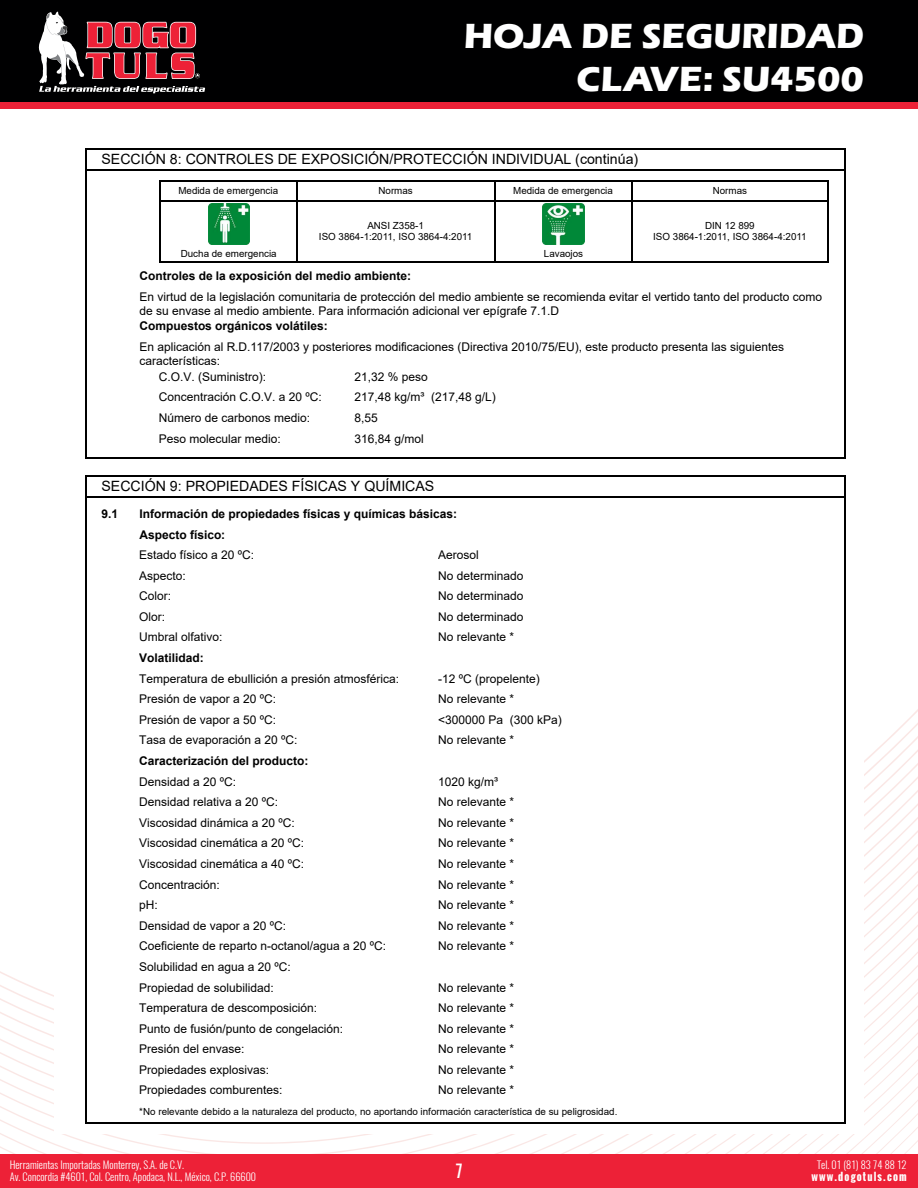
<style>
.page{position:relative;width:918px;height:1188px;background:#fff}
.page>*{position:absolute;margin:0;border:0;box-sizing:border-box;transform-origin:0 0}
.t1{font:700 36px/43.2px "Eras ITC";color:#fff;text-align:right}
.t2{font:16.5px "Oswald";color:#fff}
.t3{font:14.1px "Arial";color:#000}
.t4{font:12px/20.5px "Arial";color:#000}
.t5{font:700 12px/20.5px "Arial";color:#000}
.t6{font:300 10.5px/12.6px "Oswald";color:#fff}
.t7{font:700 10.5px "Oswald";letter-spacing:.11em;color:#fff}
.t8{font:9.75px/11.2px "Arial";color:#000;text-align:center}
.s1{font-weight:700}
.s2{font-weight:400}
</style>
<div class="page">
<div style="left:0;top:0;width:918px;height:103px;background:#000001"></div>
<div style="left:0;top:102px;width:918px;height:6px;background:#ed2137"></div>
<svg style="left:38px;top:11px;width:167px;height:82px"></svg>
<svg style="left:0;top:971px;width:383px;height:183px"></svg>
<svg style="left:0;top:1143px;width:149px;height:11px"></svg>
<div style="left:0;top:1154px;width:918px;height:34px;background:#ed2137"></div>
<div style="left:54px;top:142px;width:810px;height:992px;background:#fff"></div>
<hr style="left:101px;top:148px;width:744px;height:1px;background:#000">
<hr style="left:101px;top:170px;width:744px;height:1px;background:#000">
<svg style="left:85px;top:148px;width:16px;height:53px"></svg>
<svg style="left:159px;top:182px;width:1px;height:18px"></svg>
<hr style="left:159px;top:180px;width:137px;height:2px;background:#000">
<hr style="left:159px;top:200px;width:137px;height:1px;background:#000">
<svg style="left:296px;top:182px;width:1px;height:18px"></svg>
<hr style="left:296px;top:180px;width:198px;height:2px;background:#000">
<hr style="left:296px;top:200px;width:198px;height:1px;background:#000">
<svg style="left:494px;top:182px;width:1px;height:18px"></svg>
<hr style="left:494px;top:180px;width:137px;height:2px;background:#000">
<hr style="left:494px;top:200px;width:137px;height:1px;background:#000">
<svg style="left:631px;top:182px;width:1px;height:18px"></svg>
<svg style="left:828px;top:182px;width:1px;height:18px"></svg>
<hr style="left:631px;top:180px;width:198px;height:2px;background:#000">
<hr style="left:631px;top:200px;width:198px;height:1px;background:#000">
<svg style="left:844px;top:149px;width:1px;height:52px"></svg>
<img style="left:208px;top:203px;width:41px;height:41px">
<img style="left:543px;top:203px;width:41px;height:41px">
<hr style="left:85px;top:201px;width:1px;height:62px;background:#000">
<hr style="left:159px;top:201px;width:1px;height:62px;background:#000">
<hr style="left:159px;top:262px;width:137px;height:1px;background:#000">
<hr style="left:296px;top:201px;width:1px;height:62px;background:#000">
<hr style="left:296px;top:262px;width:198px;height:1px;background:#000">
<hr style="left:494px;top:201px;width:1px;height:62px;background:#000">
<hr style="left:494px;top:262px;width:137px;height:1px;background:#000">
<hr style="left:631px;top:201px;width:1px;height:62px;background:#000">
<hr style="left:828px;top:201px;width:1px;height:62px;background:#000">
<hr style="left:631px;top:262px;width:198px;height:1px;background:#000">
<hr style="left:844px;top:201px;width:1px;height:62px;background:#000">
<svg style="left:85px;top:263px;width:1px;height:27px"></svg>
<svg style="left:844px;top:263px;width:1px;height:27px"></svg>
<hr style="left:85px;top:290px;width:1px;height:30px;background:#000">
<hr style="left:844px;top:290px;width:1px;height:30px;background:#000">
<svg style="left:85px;top:320px;width:1px;height:20px"></svg>
<svg style="left:844px;top:320px;width:1px;height:20px"></svg>
<hr style="left:85px;top:340px;width:1px;height:30px;background:#000">
<hr style="left:844px;top:340px;width:1px;height:30px;background:#000">
<svg style="left:85px;top:370px;width:1px;height:87px"></svg>
<svg style="left:844px;top:370px;width:1px;height:87px"></svg>
<hr style="left:85px;top:457px;width:760px;height:1px;background:#000">
<hr style="left:101px;top:475px;width:744px;height:1px;background:#000">
<hr style="left:101px;top:496px;width:744px;height:1px;background:#000">
<svg style="left:85px;top:475px;width:16px;height:647px"></svg>
<svg style="left:699px;top:475px;width:219px;height:679px"></svg>
<hr style="left:85px;top:1122px;width:760px;height:2px;background:#000">
<h1 class="t1" style="left:464px;top:14px;width:402px">HOJA DE SEGURIDAD<br>CLAVE: SU4500</h1>
<p class="t3" style="left:101px;top:150px;width:538px">SECCIÓN 8: CONTROLES DE EXPOSICIÓN/PROTECCIÓN INDIVIDUAL (continúa)</p>
<p class="t8" style="left:178px;top:185px;width:101px">Medida de emergencia</p>
<p class="t8" style="left:379px;top:185px;width:36px">Normas</p>
<p class="t8" style="left:513px;top:185px;width:101px">Medida de emergencia</p>
<p class="t8" style="left:713px;top:185px;width:36px">Normas</p>
<p class="t8" style="left:319px;top:220px;width:155px">ANSI Z358-1<br>ISO 3864-1:2011, ISO 3864-4:2011</p>
<p class="t8" style="left:653px;top:220px;width:155px">DIN 12 899<br>ISO 3864-1:2011, ISO 3864-4:2011</p>
<p class="t4" style="left:139px;top:266px;width:684px"><span class="s1">Controles de la exposición del medio ambiente:<br></span>En virtud de la legislación comunitaria de protección del medio ambiente se recomienda evitar el vertido tanto del producto como</p>
<p class="t4" style="left:139px;top:302px;width:421px;line-height:15.9px">de su envase al medio ambiente. Para información adicional ver epígrafe 7.1.D<br><span class="s1">Compuestos orgánicos volátiles:</span></p>
<p class="t4" style="left:139px;top:340px;width:646px;line-height:13.8px">En aplicación al R.D.117/2003 y posteriores modificaciones (Directiva 2010/75/EU), este producto presenta las siguientes características:</p>
<p class="t4" style="left:159px;top:366px;width:109px">C.O.V. (Suministro):</p>
<p class="t4" style="left:355px;top:366px;width:75px">21,32 % peso</p>
<p class="t4" style="left:159px;top:387px;width:164px">Concentración C.O.V. a 20 ºC:</p>
<p class="t4" style="left:355px;top:387px;width:143px">217,48 kg/m³ (217,48 g/L)</p>
<p class="t4" style="left:159px;top:407px;width:153px">Número de carbonos medio:</p>
<p class="t4" style="left:355px;top:407px;width:25px">8,55</p>
<p class="t4" style="left:159px;top:428px;width:123px">Peso molecular medio:</p>
<p class="t4" style="left:355px;top:428px;width:71px">316,84 g/mol</p>
<p class="t3" style="left:101px;top:476px;width:334px">SECCIÓN 9: PROPIEDADES FÍSICAS Y QUÍMICAS</p>
<p class="t5" style="left:102px;top:504px;width:18px">9.1</p>
<p class="t5" style="left:139px;top:504px;width:319px">Información de propiedades físicas y químicas básicas:<br>Aspecto físico:<br><span class="s2">Estado físico a 20 ºC:</span></p>
<p class="t8" style="left:181px;top:248px;width:97px">Ducha de emergencia</p>
<p class="t8" style="left:544px;top:248px;width:41px">Lavaojos</p>
<p class="t4" style="left:438px;top:545px;width:42px">Aerosol</p>
<p class="t4" style="left:139px;top:565px;width:48px">Aspecto:</p>
<p class="t4" style="left:438px;top:565px;width:87px">No determinado</p>
<p class="t4" style="left:139px;top:586px;width:33px">Color:</p>
<p class="t4" style="left:438px;top:586px;width:87px">No determinado</p>
<p class="t4" style="left:139px;top:606px;width:27px">Olor:</p>
<p class="t4" style="left:438px;top:606px;width:87px">No determinado</p>
<p class="t4" style="left:139px;top:627px;width:85px">Umbral olfativo:</p>
<p class="t4" style="left:438px;top:627px;width:77px">No relevante *</p>
<p class="t4" style="left:139px;top:648px;width:261px"><span class="s1">Volatilidad:<br></span>Temperatura de ebullición a presión atmosférica:</p>
<p class="t4" style="left:438px;top:668px;width:103px">-12 ºC (propelente)</p>
<p class="t4" style="left:139px;top:689px;width:138px">Presión de vapor a 20 ºC:</p>
<p class="t4" style="left:438px;top:689px;width:77px">No relevante *</p>
<p class="t4" style="left:139px;top:709px;width:138px">Presión de vapor a 50 ºC:</p>
<p class="t4" style="left:438px;top:709px;width:125px">&lt;300000 Pa (300 kPa)</p>
<p class="t4" style="left:139px;top:730px;width:160px">Tasa de evaporación a 20 ºC:</p>
<p class="t4" style="left:438px;top:730px;width:77px">No relevante *</p>
<p class="t5" style="left:139px;top:751px;width:171px">Caracterización del producto:<br><span class="s2">Densidad a 20 ºC:</span></p>
<p class="t4" style="left:438px;top:771px;width:61px">1020 kg/m³</p>
<p class="t4" style="left:139px;top:792px;width:140px">Densidad relativa a 20 ºC:</p>
<p class="t4" style="left:438px;top:792px;width:77px">No relevante *</p>
<p class="t4" style="left:139px;top:812px;width:157px">Viscosidad dinámica a 20 ºC:</p>
<p class="t4" style="left:438px;top:812px;width:77px">No relevante *</p>
<p class="t4" style="left:139px;top:833px;width:166px">Viscosidad cinemática a 20 ºC:</p>
<p class="t4" style="left:438px;top:833px;width:77px">No relevante *</p>
<p class="t4" style="left:139px;top:853px;width:166px">Viscosidad cinemática a 40 ºC:</p>
<p class="t4" style="left:438px;top:853px;width:77px">No relevante *</p>
<p class="t4" style="left:139px;top:874px;width:82px">Concentración:</p>
<p class="t4" style="left:438px;top:874px;width:77px">No relevante *</p>
<p class="t4" style="left:139px;top:895px;width:20px">pH:</p>
<p class="t4" style="left:438px;top:895px;width:77px">No relevante *</p>
<p class="t4" style="left:139px;top:915px;width:148px">Densidad de vapor a 20 ºC:</p>
<p class="t4" style="left:438px;top:915px;width:77px">No relevante *</p>
<p class="t4" style="left:139px;top:936px;width:248px">Coeficiente de reparto n-octanol/agua a 20 ºC:</p>
<p class="t4" style="left:438px;top:936px;width:77px">No relevante *</p>
<p class="t4" style="left:139px;top:956px;width:153px">Solubilidad en agua a 20 ºC:<br>Propiedad de solubilidad:</p>
<p class="t4" style="left:438px;top:977px;width:77px">No relevante *</p>
<p class="t4" style="left:139px;top:998px;width:179px">Temperatura de descomposición:</p>
<p class="t4" style="left:438px;top:998px;width:77px">No relevante *</p>
<p class="t4" style="left:139px;top:1018px;width:205px">Punto de fusión/punto de congelación:</p>
<p class="t4" style="left:438px;top:1018px;width:77px">No relevante *</p>
<p class="t4" style="left:139px;top:1039px;width:107px">Presión del envase:</p>
<p class="t4" style="left:438px;top:1039px;width:77px">No relevante *</p>
<p class="t4" style="left:139px;top:1059px;width:131px">Propiedades explosivas:</p>
<p class="t4" style="left:438px;top:1059px;width:77px">No relevante *</p>
<p class="t4" style="left:139px;top:1080px;width:145px">Propiedades comburentes:</p>
<p class="t4" style="left:438px;top:1080px;width:77px">No relevante *</p>
<p class="t8" style="left:139px;top:1106px;width:480px">*No relevante debido a la naturaleza del producto, no aportando información característica de su peligrosidad.</p>
<p class="t6" style="left:10px;top:1158px;width:248px">Herramientas Importadas Monterrey, S.A. de C.V.<br>Av. Concordia #4601, Col. Centro, Apodaca, N.L., México, C.P. 66600</p>
<p class="t6" style="left:817px;top:1158px;width:91px">Tel. 01 (81) 83 74 88 12</p>
<h2 class="t2" style="left:456px;top:1159px;width:8px">7</h2>
<p class="t7" style="left:811px;top:1169px;width:97px">www.dogotuls.com</p>
</div>
